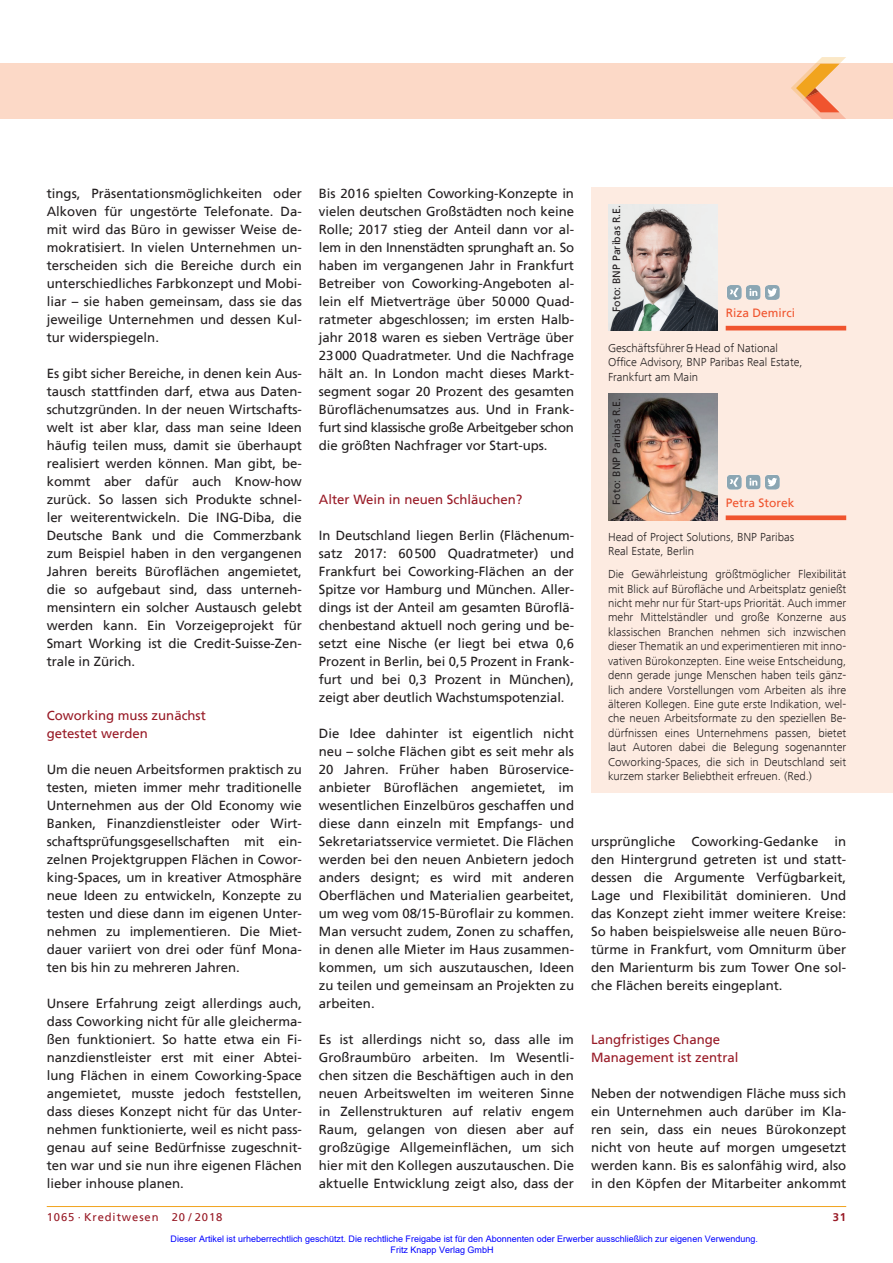
<style>
.page{position:relative;width:893px;height:1263px;background:#fff}
.page>*{position:absolute;margin:0;border:0;box-sizing:border-box;transform-origin:0 0}
.t1{font:13.2px/18px "Frutiger";color:#231f20;text-align:justify}
.t2{font:13.2px/18px "Frutiger";color:#981a26}
.t3{font:300 12px/14.4px "Frutiger Next Com";color:#231f20}
.t4{font:12px "Frutiger";color:#f0542e}
.t5{font:11.25px "Frutiger";letter-spacing:.08em;color:#981a26}
.t6{font:700 11.25px "Frutiger";color:#981a26}
.t7{font:10.5px "Frutiger";color:#231f20}
.t8{font:9px/10.8px "Arial";color:#00f}
</style>
<div class="page">
<hr style="left:47px;top:1206px;width:799px;height:1px;background:#f1a31e">
<div style="left:0;top:64px;width:893px;height:55px;background:#fcd9c7"></div>
<svg style="left:791px;top:57px;width:55px;height:62px"></svg>
<div style="left:591px;top:187px;width:302px;height:605px;background:#fdebe1"></div>
<img style="left:608px;top:204px;width:109px;height:126px">
<hr style="left:726px;top:326px;width:120px;height:4px;background:#f0542e">
<svg style="left:727px;top:285px;width:53px;height:15px"></svg>
<img style="left:608px;top:394px;width:109px;height:126px">
<div style="left:726px;top:515px;width:120px;height:5px;background:#f0542e"></div>
<svg style="left:727px;top:475px;width:53px;height:14px"></svg>
<p class="t1" style="left:47px;top:185px;width:257px">tings, Präsentationsmöglichkeiten oder Alkoven für ungestörte Telefonate. Da&shy;mit wird das Büro in gewisser Weise de&shy;mokratisiert. In vielen Unternehmen un&shy;terscheiden sich die Bereiche durch ein unterschiedliches Farbkonzept und Mobi&shy;liar – sie haben gemeinsam, dass sie das jeweilige Unternehmen und dessen Kul&shy;tur widerspiegeln.</p>
<p class="t1" style="left:47px;top:365px;width:257px">Es gibt sicher Bereiche, in denen kein Aus&shy;tausch stattfinden darf, etwa aus Daten&shy;schutzgründen. In der neuen Wirtschafts&shy;welt ist aber klar, dass man seine Ideen häufig teilen muss, damit sie überhaupt realisiert werden können. Man gibt, be&shy;kommt aber dafür auch Know-how zurück. So lassen sich Produkte schnel&shy;ler weiterentwickeln. Die ING-Diba, die Deutsche Bank und die Commerzbank zum Beispiel haben in den vergangenen Jahren bereits Büroflächen angemietet, die so aufgebaut sind, dass unterneh&shy;mensintern ein solcher Austausch gelebt werden kann. Ein Vorzeigeprojekt für Smart Working ist die Credit-Suisse-Zen&shy;trale in Zürich.</p>
<p class="t2" style="left:47px;top:707px;width:161px">Coworking muss zunächst getestet werden</p>
<p class="t1" style="left:47px;top:761px;width:257px">Um die neuen Arbeitsformen praktisch zu testen, mieten immer mehr traditionelle Unternehmen aus der Old Economy wie Banken, Finanzdienstleister oder Wirt&shy;schaftsprüfungsgesellschaften mit ein&shy;zelnen Projektgruppen Flächen in Cowor&shy;king-Spaces, um in kreativer Atmosphäre neue Ideen zu entwickeln, Konzepte zu testen und diese dann im eigenen Unter&shy;nehmen zu implementieren. Die Miet&shy;dauer variiert von drei oder fünf Mona&shy;ten bis hin zu mehreren Jahren.</p>
<p class="t1" style="left:47px;top:995px;width:257px">Unsere Erfahrung zeigt allerdings auch, dass Coworking nicht für alle gleicherma&shy;ßen funktioniert. So hatte etwa ein Fi&shy;nanzdienstleister erst mit einer Abtei&shy;lung Flächen in einem Coworking-Space angemietet, musste jedoch feststellen, dass dieses Konzept nicht für das Unter&shy;nehmen funktionierte, weil es nicht pass&shy;genau auf seine Bedürfnisse zugeschnit&shy;ten war und sie nun ihre eigenen Flächen lieber inhouse planen.</p>
<p class="t1" style="left:319px;top:185px;width:257px">Bis 2016 spielten Coworking-Konzepte in vielen deutschen Großstädten noch keine Rolle; 2017 stieg der Anteil dann vor al&shy;lem in den Innenstädten sprunghaft an. So haben im vergangenen Jahr in Frankfurt Betreiber von Coworking-Angeboten al&shy;lein elf Mietverträge über 50000 Quad&shy;ratmeter abgeschlossen; im ersten Halb&shy;jahr 2018 waren es sieben Verträge über 23000 Quadratmeter. Und die Nachfrage hält an. In London macht dieses Markt&shy;segment sogar 20 Prozent des gesamten Büroflächenumsatzes aus. Und in Frank&shy;furt sind klassische große Arbeitgeber schon die größten Nachfrager vor Start-ups.</p>
<p class="t2" style="left:319px;top:491px;width:205px">Alter Wein in neuen Schläuchen?</p>
<p class="t1" style="left:319px;top:527px;width:257px">In Deutschland liegen Berlin (Flächenum&shy;satz 2017: 60500 Quadratmeter) und Frankfurt bei Coworking-Flächen an der Spitze vor Hamburg und München. Aller&shy;dings ist der Anteil am gesamten Büroflä&shy;chenbestand aktuell noch gering und be&shy;setzt eine Nische (er liegt bei etwa 0,6<br>Prozent in Berlin, bei 0,5 Prozent in Frank&shy;furt und bei 0,3 Prozent in München), zeigt aber deutlich Wachstumspotenzial.</p>
<p class="t1" style="left:319px;top:725px;width:257px">Die Idee dahinter ist eigentlich nicht neu – solche Flächen gibt es seit mehr als 20 Jahren. Früher haben Büroservice&shy;anbieter Büroflächen angemietet, im wesentlichen Einzelbüros geschaffen und diese dann einzeln mit Empfangs- und Sekretariatsservice vermietet. Die Flächen werden bei den neuen Anbietern jedoch anders designt; es wird mit anderen Oberflächen und Materialien gearbeitet, um weg vom 08/15-Büroflair zu kommen.<br>Man versucht zudem, Zonen zu schaffen, in denen alle Mieter im Haus zusammen&shy;kommen, um sich auszutauschen, Ideen zu teilen und gemeinsam an Projekten zu arbeiten.</p>
<p class="t1" style="left:319px;top:1031px;width:257px">Es ist allerdings nicht so, dass alle im Großraumbüro arbeiten. Im Wesentli&shy;chen sitzen die Beschäftigen auch in den neuen Arbeitswelten im weiteren Sinne in Zellenstrukturen auf relativ engem Raum, gelangen von diesen aber auf großzügige Allgemeinflächen, um sich hier mit den Kollegen auszutauschen. Die aktuelle Entwicklung zeigt also, dass der</p>
<p class="t7" style="left:612px;top:312px;width:108px;rotate:-90deg">Foto: BNP Paribas R.E.</p>
<p class="t4" style="left:726px;top:308px;width:71px">Riza Demirci</p>
<p class="t3" style="left:608px;top:341px;width:196px">Geschäftsführer&amp;Head of National<br>Office Advisory, BNP Paribas Real Estate,<br>Frankfurt am Main</p>
<p class="t7" style="left:612px;top:505px;width:108px;rotate:-90deg">Foto: BNP Paribas R.E.</p>
<p class="t4" style="left:726px;top:497px;width:70px">Petra Storek</p>
<p class="t3" style="left:608px;top:530px;width:188px">Head of Project Solutions, BNP Paribas<br>Real Estate, Berlin</p>
<p class="t3" style="left:608px;top:567px;width:240px;text-align:justify">Die Gewährleistung größtmöglicher Flexibilität mit Blick auf Bürofläche und Arbeitsplatz genießt nicht mehr nur für Start-ups Priorität. Auch immer mehr Mittelständler und große Konzerne aus klassischen Branchen nehmen sich inzwischen dieser Thematik an und experimentieren mit inno&shy;vativen Bürokonzepten. Eine weise Entscheidung, denn gerade junge Menschen haben teils gänz&shy;lich andere Vorstellungen vom Arbeiten als ihre älteren Kollegen. Eine gute erste Indikation, wel&shy;che neuen Arbeitsformate zu den speziellen Be&shy;dürfnissen eines Unternehmens passen, bietet laut Autoren dabei die Belegung sogenannter Coworking-Spaces, die sich in Deutschland seit kurzem starker Beliebtheit erfreuen. (Red.)</p>
<p class="t1" style="left:591px;top:833px;width:257px">ursprüngliche Coworking-Gedanke in den Hintergrund getreten ist und statt&shy;dessen die Argumente Verfügbarkeit, Lage und Flexibilität dominieren. Und das Konzept zieht immer weitere Kreise:<br>So haben beispielsweise alle neuen Büro&shy;türme in Frankfurt, vom Omniturm über den Marienturm bis zum Tower One sol&shy;che Flächen bereits eingeplant.</p>
<p class="t2" style="left:591px;top:1031px;width:149px">Langfristiges Change<br>Management ist zentral</p>
<p class="t1" style="left:591px;top:1085px;width:257px">Neben der notwendigen Fläche muss sich ein Unternehmen auch darüber im Kla&shy;ren sein, dass ein neues Bürokonzept nicht von heute auf morgen umgesetzt werden kann. Bis es salonfähig wird, also in den Köpfen der Mitarbeiter ankommt</p>
<p class="t5" style="left:47px;top:1211px;width:177px">1065 · Kreditwesen 20 / 2018</p>
<p class="t6" style="left:833px;top:1211px;width:15px">31</p>
<p class="t8" style="left:391px;top:1233px;width:369px;text-indent:-220px">Dieser Artikel ist urheberrechtlich geschützt. Die rechtliche Freigabe ist für den Abonnenten oder Erwerber ausschließlich zur eigenen Verwendung.<br>Fritz Knapp Verlag GmbH</p>
</div>
